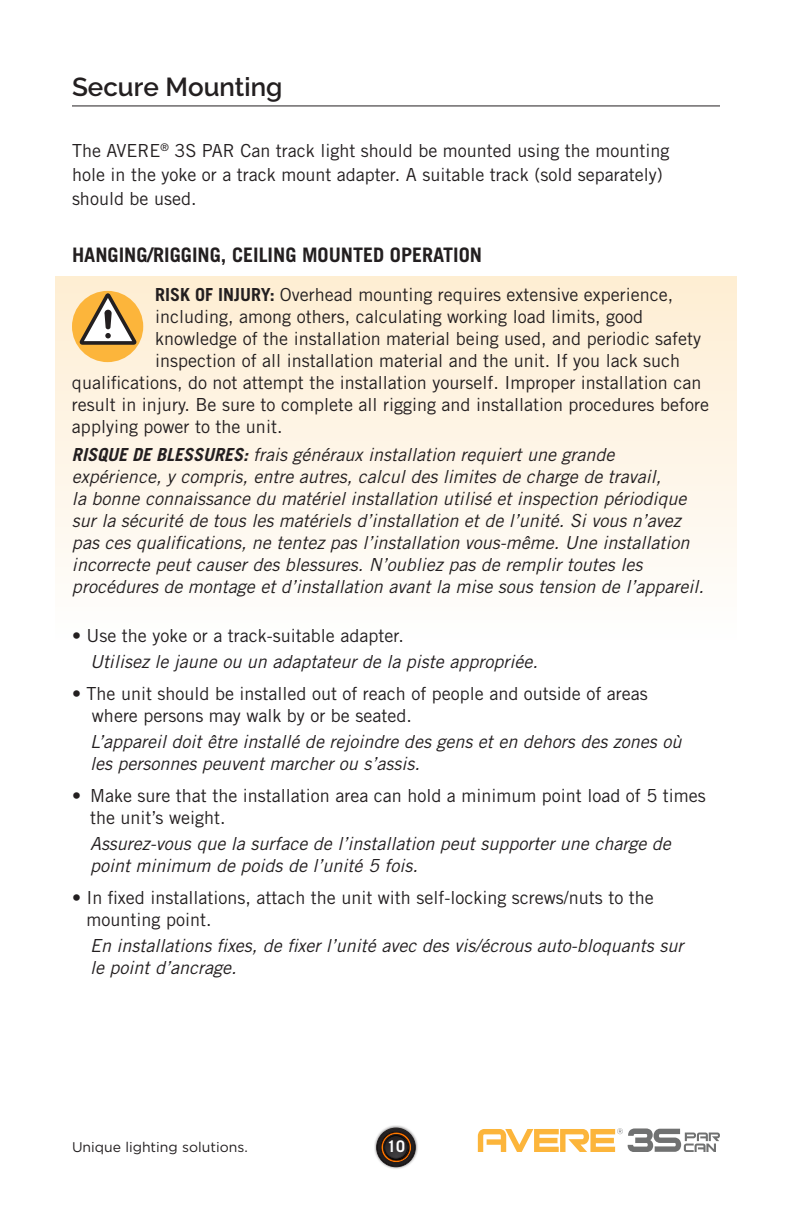
<style>
.page{position:relative;width:792px;height:1224px;background:#fff}
.page>*{position:absolute;margin:0;border:0;box-sizing:border-box;transform-origin:0 0}
.t1{font:600 26px "Raleway";color:#231f20}
.t2{font:700 20px "Trade Gothic LT Std";color:#231f20}
.t3{font:18px/22px "Trade Gothic LT Std";color:#231f20}
.t4{font:italic 18px/22px "Trade Gothic LT Std";color:#231f20}
.t5{font:700 16px "Trade Gothic LT Std";color:#fff}
.t6{font:14px "Gotham";color:#231f20}
.s1{font-weight:700}
</style>
<div class="page">
<div style="left:374px;top:1125px;width:44px;height:45px;background:#231f20;opacity:.75"></div>
<div style="left:377px;top:1128px;width:38px;height:39px;background:#201d1d;border-radius:19px"></div>
<div style="left:377px;top:1128px;width:38px;height:39px;border:1px solid #231f20;border-radius:50%"></div>
<div style="left:378px;top:1129px;width:36px;height:37px;background:#221e1f;border-radius:18px"></div>
<div style="left:378px;top:1129px;width:36px;height:37px;border:1px solid #231f20;border-radius:50%"></div>
<div style="left:379px;top:1131px;width:34px;height:33px;background:#231f20;border-radius:17px"></div>
<div style="left:379px;top:1131px;width:34px;height:33px;border:1px solid #231f20;border-radius:50%"></div>
<svg style="left:380px;top:1131px;width:32px;height:32px"></svg>
<div style="left:55px;top:276px;width:682px;height:365px;background:linear-gradient(to bottom,#feedd3,#fefefd)"></div>
<hr style="left:72px;top:105px;width:648px;height:1px;background:#231f20">
<div style="left:72px;top:291px;width:71px;height:71px;background:#fcb53b;border-radius:50%"></div>
<svg style="left:80px;top:293px;width:57px;height:52px"></svg>
<svg style="left:478px;top:1128px;width:242px;height:24px"></svg>
<h1 class="t1" style="left:72px;top:72px;width:212px">Secure Mounting</h1>
<p class="t3" style="left:72px;top:138px;width:599px;line-height:24px">The AVERE<sup>®</sup> 3S PAR Can track light should be mounted using the mounting hole in the yoke or a track mount adapter. A suitable track (sold separately) should be used.</p>
<p class="t2" style="left:72px;top:243px;width:412px">HANGING/RIGGING, CEILING MOUNTED OPERATION</p>
<p class="t3" style="left:155px;top:283px;width:520px"><span class="s1">RISK OF INJURY:</span> Overhead mounting requires extensive experience,</p>
<p class="t3" style="left:155px;top:305px;width:489px">including, among others, calculating working load limits, good</p>
<p class="t3" style="left:155px;top:327px;width:547px">knowledge of the installation material being used, and periodic safety</p>
<p class="t3" style="left:155px;top:349px;width:526px">inspection of all installation material and the unit. If you lack such</p>
<p class="t3" style="left:72px;top:371px;width:631px">qualifications, do not attempt the installation yourself. Improper installation can</p>
<p class="t3" style="left:72px;top:393px;width:639px">result in injury. Be sure to complete all rigging and installation procedures before</p>
<p class="t3" style="left:72px;top:415px;width:212px">applying power to the unit.</p>
<p class="t4" style="left:72px;top:444px;width:633px"><span class="s1">RISQUE DE BLESSURES:</span> frais généraux installation requiert une grande expérience, y compris, entre autres, calcul des limites de charge de travail,<br>la bonne connaissance du matériel installation utilisé et inspection périodique sur la sécurité de tous les matériels d’installation et de l’unité. Si vous n’avez pas ces qualifications, ne tentez pas l’installation vous-même. Une installation incorrecte peut causer des blessures. N’oubliez pas de remplir toutes les procédures de montage et d’installation avant la mise sous tension de l’appareil.</p>
<p class="t3" style="left:72px;top:625px;width:333px">• Use the yoke or a track-suitable adapter.</p>
<p class="t4" style="left:90px;top:651px;width:449px">Utilisez le jaune ou un adaptateur de la piste appropriée.</p>
<p class="t3" style="left:92px;top:683px;width:557px;text-indent:-20px">• The unit should be installed out of reach of people and outside of areas where persons may walk by or be seated.</p>
<p class="t4" style="left:90px;top:731px;width:593px">L’appareil doit être installé de rejoindre des gens et en dehors des zones où les personnes peuvent marcher ou s’assis.</p>
<p class="t3" style="left:90px;top:785px;width:617px;text-indent:-18px">• Make sure that the installation area can hold a minimum point load of 5 times the unit’s weight.</p>
<p class="t4" style="left:90px;top:833px;width:582px">Assurez-vous que la surface de l’installation peut supporter une charge de point minimum de poids de l’unité 5 fois.</p>
<p class="t3" style="left:86px;top:887px;width:569px;text-indent:-14px">• In fixed installations, attach the unit with self-locking screws/nuts to the mounting point.</p>
<p class="t4" style="left:90px;top:935px;width:595px">En installations fixes, de fixer l’unité avec des vis/écrous auto-bloquants sur le point d’ancrage.</p>
<p class="t6" style="left:72px;top:1139px;width:177px">Unique lighting solutions.</p>
<p class="t5" style="left:387px;top:1137px;width:19px">10</p>
</div>
